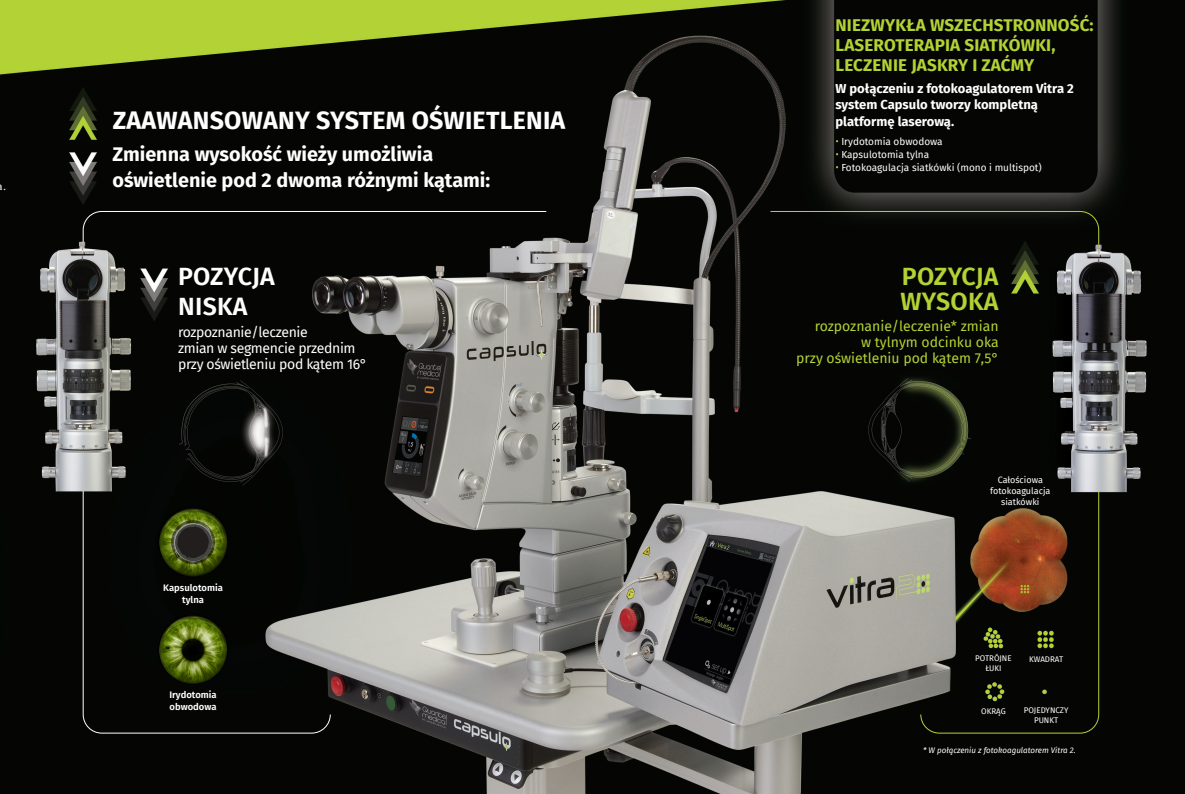
<style>
.page{position:relative;width:1185px;height:794px;background:#fff}
.page>*{position:absolute;margin:0;border:0;box-sizing:border-box;transform-origin:0 0}
.t1{font:700 25px "Fira Sans";letter-spacing:.01em;color:#fff}
.t2{font:600 25px/24.7px "Fira Sans";letter-spacing:.01em;color:#b3d234}
.t3{font:600 25px/30px "Fira Sans";letter-spacing:.01em;color:#fff}
.t4{font:700 19.8px/26px "Fira Sans";color:#fff}
.t5{font:700 17px/20px "Fira Sans";letter-spacing:.01em;color:#b3d234}
.t6{font:14px/16px "Fira Sans";color:#b3d234;text-align:right}
.t7{font:14px/16px "Fira Sans";letter-spacing:-.025em;color:#fff}
.t8{font:700 13px/16.4px "Fira Sans";color:#fff}
.t9{font:10px "Fira Sans";color:#fff}
.t10{font:600 9.4px/11.5px "Fira Sans";color:#fff;text-align:center}
.t11{font:9px/11px "Fira Sans";color:#fff;text-align:center}
.t12{font:8px/9.6px "Fira Sans";color:#fff;text-align:center}
.t13{font:italic 8px "Fira Sans";color:#fff}
</style>
<div class="page">
<img style="left:1px;top:0;width:1184px;height:794px">
<svg style="left:920px;top:490px;width:180px;height:244px;background:#3d3023"></svg>
<svg style="left:82px;top:490px;width:249px;height:244px;background:#0f110f"></svg>
<div style="left:82px;top:210px;width:465px;height:33px;background:#050604"></div>
<svg style="left:769px;top:210px;width:331px;height:36px;background:#0c0e07"></svg>
<svg style="left:158px;top:507px;width:70px;height:70px;background:#404b18"></svg>
<svg style="left:158px;top:614px;width:70px;height:71px;background:#516119"></svg>
<p class="t9" style="left:-2px;top:178px;width:9px">a.</p>
<p class="t1" style="left:113px;top:100px;width:454px">ZAAWANSOWANY SYSTEM OŚWIETLENIA</p>
<p class="t4" style="left:113px;top:139px;width:379px">Zmienna wysokość wieży umożliwia oświetlenie pod 2 dwoma różnymi kątami:</p>
<p class="t3" style="left:178px;top:260px;width:98px">POZYCJA<br>NISKA</p>
<p class="t7" style="left:178px;top:323px;width:191px">rozpoznanie/leczenie<br>zmian w segmencie przednim przy oświetleniu pod kątem 16°</p>
<p class="t10" style="left:163px;top:581px;width:61px">Kapsulotomia tylna</p>
<p class="t10" style="left:169px;top:688px;width:49px;text-align:left">Irydotomia obwodowa</p>
<p class="t5" style="left:835px;top:13px;width:260px">NIEZWYKŁA WSZECHSTRONNOŚĆ:<br>LASEROTERAPIA SIATKÓWKI,<br>LECZENIE JASKRY I ZAĆMY</p>
<p class="t8" style="left:835px;top:79px;width:240px">W połączeniu z fotokoagulatorem Vitra 2 system Capsulo tworzy kompletną platformę laserową.</p>
<p class="t9" style="left:835px;top:134px;width:109px">• Irydotomia obwodowa</p>
<p class="t9" style="left:835px;top:147px;width:95px">• Kapsulotomia tylna</p>
<p class="t9" style="left:835px;top:160px;width:208px">• Fotokoagulacja siatkówki (mono i multispot)</p>
<p class="t2" style="left:900px;top:262px;width:99px">POZYCJA<br>WYSOKA</p>
<p class="t6" style="left:796px;top:318px;width:204px">rozpoznanie/leczenie* zmian<br>w tylnym odcinku oka<br>przy oświetleniu pod kątem 7,5°</p>
<p class="t11" style="left:990px;top:474px;width:62px">Całościowa fotokoagulacja siatkówki</p>
<p class="t12" style="left:975px;top:653px;width:38px">POTRÓJNE</p>
<p class="t12" style="left:1029px;top:654px;width:36px">KWADRAT</p>
<p class="t12" style="left:985px;top:663px;width:18px">ŁUKI</p>
<p class="t12" style="left:981px;top:706px;width:26px">OKRĄG</p>
<p class="t12" style="left:1024px;top:705px;width:46px">POJEDYNCZY<br>PUNKT</p>
<p class="t13" style="left:923px;top:744px;width:154px">* W połączeniu z fotokoagulatorem Vitra 2.</p>
</div>
